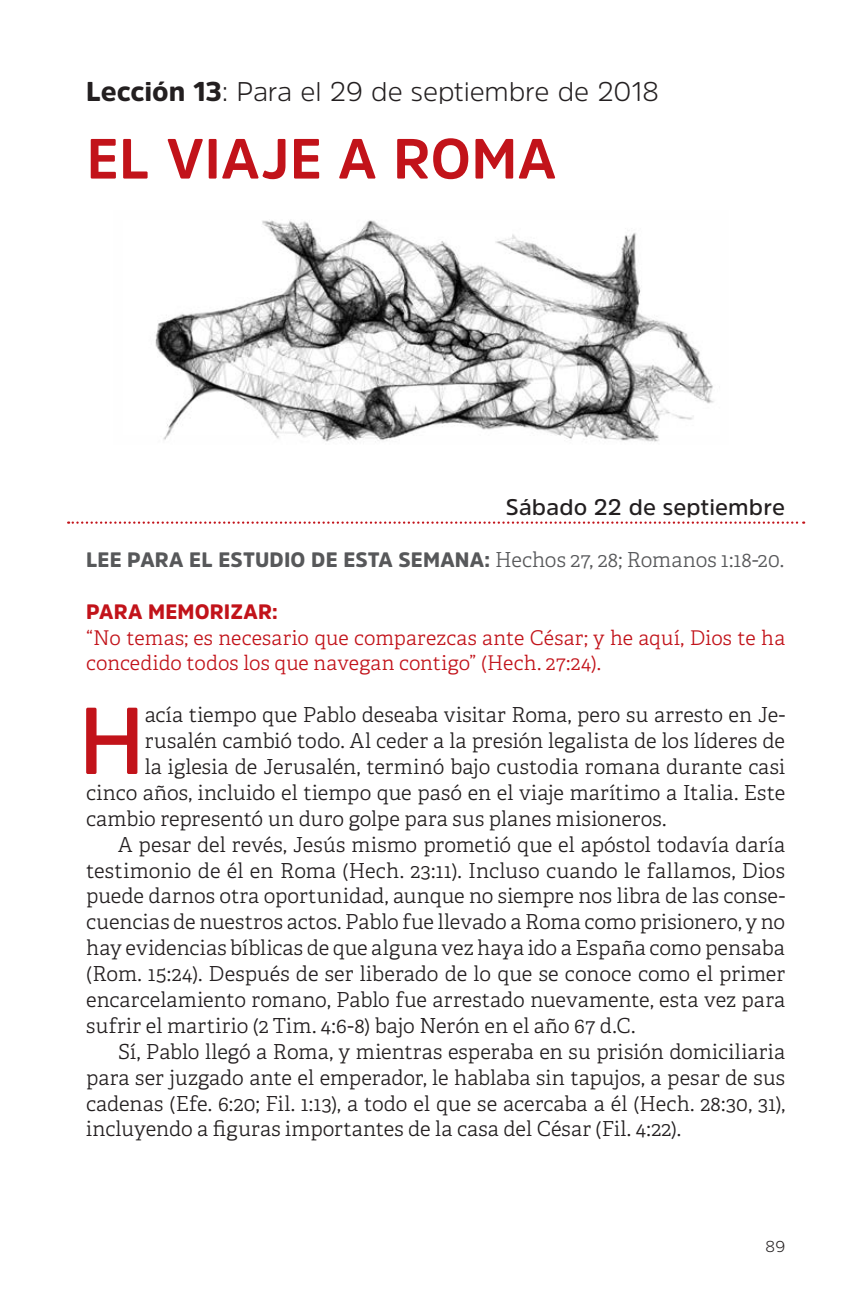
<style>
.page{position:relative;width:849px;height:1289px;background:#fff}
.page>*{position:absolute;margin:0;border:0;box-sizing:border-box;transform-origin:0 0}
.CUERPO_-_1P{font:600 94.27px "Amsi Pro";color:#c2131a}
.Título_Lección{font:700 56.25px "Amsi Pro";letter-spacing:.005em;color:#c2131a}
.Lección_Nº{font:300 27px "Amsi Pro";letter-spacing:-.005em;color:#231f20}
.Fecha_Sábado{font:600 22.5px "Amsi Pro";letter-spacing:.005em;color:#231f20}
.CUERPO{font:300 20.7px/25.9px "Adelle Basic";letter-spacing:.005em;color:#231f20;text-align:justify}
.CUERPO_-_1P-2{font:300 20.7px "Adelle Basic";letter-spacing:.005em;color:#231f20}
.Lee_para_el_estudio{font:900 20.7px "Amsi Pro";letter-spacing:.01em;color:#57585a}
.Para_Memorizar{font:900 20.7px "Amsi Pro";letter-spacing:.01em;color:#c2131a}
.Versículo_para_memor{font:300 20.25px/25.9px "Adelle Basic";letter-spacing:.01em;color:#c2131a}
.t1{font:300 15.75px "Amsi Pro";color:#231f20}
.s1{font-weight:900}
.s2{font-family:"Adelle Basic";font-weight:300}
</style>
<div class="page">
<svg style="left:68px;top:521px;width:735px;height:2px"></svg>
<img style="left:155px;top:220px;width:559px;height:222px">
<p class="Lección_Nº" style="left:86px;top:73px;width:574px"><span class="s1">Lección 13</span>: Para el 29 de septiembre de 2018</p>
<p class="Título_Lección" style="left:86px;top:120px;width:471px">EL VIAJE A ROMA</p>
<p class="Fecha_Sábado" style="left:505px;top:492px;width:281px">Sábado 22 de septiembre</p>
<p class="Lee_para_el_estudio" style="left:86px;top:545px;width:699px">LEE PARA EL ESTUDIO DE ESTA SEMANA: <span class="s2">Hechos 27, 28; Romanos 1:18-20.</span></p>
<p class="Para_Memorizar" style="left:86px;top:597px;width:193px">PARA MEMORIZAR:</p>
<p class="Versículo_para_memor" style="left:86px;top:624px;width:700px">“No temas; es necesario que comparezcas ante César; y he aquí, Dios te ha concedido todos los que navegan contigo” (Hech. 27:24).</p>
<p class="CUERPO_-_1P" style="left:78px;top:676px;width:68px">H</p>
<p class="CUERPO_-_1P-2" style="left:145px;top:702px;width:641px">acía tiempo que Pablo deseaba visitar Roma, pero su arresto en Je-</p>
<p class="CUERPO_-_1P-2" style="left:145px;top:728px;width:641px">rusalén cambió todo. Al ceder a la presión legalista de los líderes de</p>
<p class="CUERPO_-_1P-2" style="left:145px;top:754px;width:641px">la iglesia de Jerusalén, terminó bajo custodia romana durante casi</p>
<p class="CUERPO_-_1P-2" style="left:86px;top:780px;width:700px">cinco años, incluido el tiempo que pasó en el viaje marítimo a Italia. Este</p>
<p class="CUERPO_-_1P-2" style="left:86px;top:805px;width:581px">cambio representó un duro golpe para sus planes misioneros.</p>
<p class="CUERPO" style="left:86px;top:831px;width:700px;text-indent:32px">A pesar del revés, Jesús mismo prometió que el apóstol todavía daría testimonio de él en Roma (Hech. 23:11). Incluso cuando le fallamos, Dios puede darnos otra oportunidad, aunque no siempre nos libra de las conse&shy;cuencias de nuestros actos. Pablo fue llevado a Roma como prisionero, y no hay evidencias bíblicas de que alguna vez haya ido a España como pensaba (Rom. 15:24). Después de ser liberado de lo que se conoce como el primer encarcelamiento romano, Pablo fue arrestado nuevamente, esta vez para sufrir el martirio (2 Tim. 4:6-8) bajo Nerón en el año 67 d.C.</p>
<p class="CUERPO" style="left:86px;top:1038px;width:700px;text-indent:32px">Sí, Pablo llegó a Roma, y mientras esperaba en su prisión domiciliaria para ser juzgado ante el emperador, le hablaba sin tapujos, a pesar de sus cadenas (Efe. 6:20; Fil. 1:13), a todo el que se acercaba a él (Hech. 28:30, 31), incluyendo a figuras importantes de la casa del César (Fil. 4:22).</p>
<p class="t1" style="left:765px;top:1235px;width:21px">89</p>
</div>
